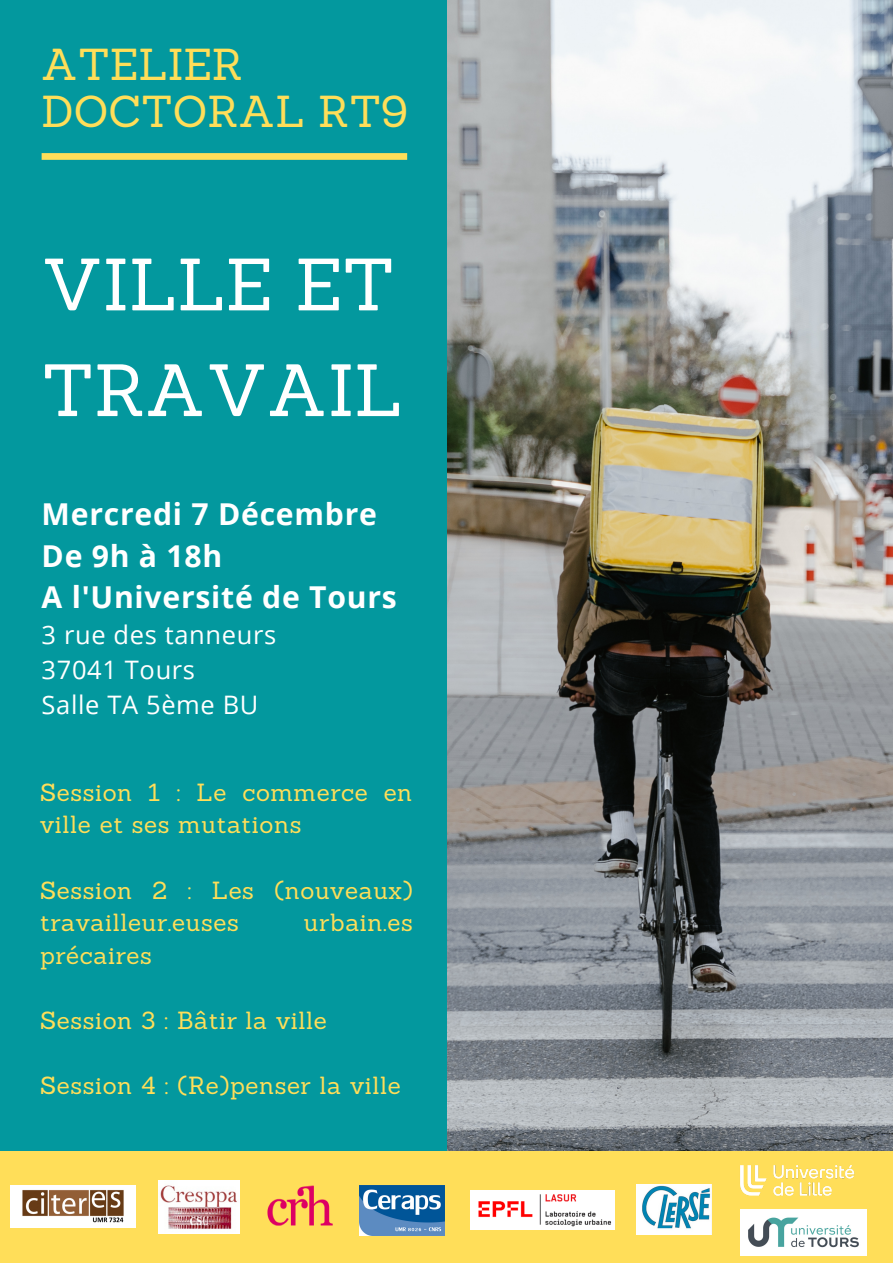
<style>
.page{position:relative;width:893px;height:1264px;background:#fff}
.page>*{position:absolute;margin:0;border:0;box-sizing:border-box;transform-origin:0 0}
.t1{font:72px/105.6px "Sanchez";color:#fff}
.t2{font:43.65px/47.2px "Sanchez";color:#ffde59}
.t3{font:700 30.15px/41.5px "Open Sans";letter-spacing:.025em;color:#fff}
.t4{font:25.5px/34.8px "Open Sans";letter-spacing:.025em;color:#fff}
.t5{font:24.15px/32.5px "Sanchez";letter-spacing:.025em;color:#ffde59}
</style>
<div class="page">
<img style="left:446px;top:0;width:446px;height:1151px">
<div style="left:0;top:0;width:446px;height:1254px;background:#03989e"></div>
<div style="left:0;top:1151px;width:892px;height:111px;background:#ffde59"></div>
<img style="left:740px;top:1211px;width:126px;height:44px">
<img style="left:11px;top:1185px;width:125px;height:42px">
<div style="left:42px;top:153px;width:365px;height:7px;background:#ffde59"></div>
<img style="left:360px;top:1185px;width:84px;height:50px">
<img style="left:158px;top:1180px;width:81px;height:53px">
<img style="left:267px;top:1185px;width:66px;height:41px">
<img style="left:724px;top:1149px;width:145px;height:62px">
<img style="left:636px;top:1184px;width:75px;height:50px">
<img style="left:470px;top:1190px;width:144px;height:39px">
<h2 class="t2" style="left:42px;top:40px;width:367px">ATELIER<br>DOCTORAL RT9</h2>
<h1 class="t1" style="left:42px;top:231px;width:362px">VILLE ET<br>TRAVAIL</h1>
<p class="t3" style="left:42px;top:492px;width:357px">Mercredi 7 Décembre<br>De 9h à 18h<br>A l'Université de Tours</p>
<p class="t4" style="left:42px;top:616px;width:236px">3 rue des tanneurs<br>37041 Tours<br>Salle TA 5ème BU</p>
<p class="t5" style="left:40px;top:775px;width:373px">Session 1 : Le commerce en ville et ses mutations</p>
<p class="t5" style="left:40px;top:873px;width:374px">Session 2 : Les (nouveaux) travailleur.euses</p>
<p class="t5" style="left:304px;top:906px;width:110px">urbain.es</p>
<p class="t5" style="left:40px;top:938px;width:113px">précaires</p>
<p class="t5" style="left:40px;top:1003px;width:288px">Session 3 : Bâtir la ville</p>
<p class="t5" style="left:40px;top:1069px;width:362px">Session 4 : (Re)penser la ville</p>
</div>
